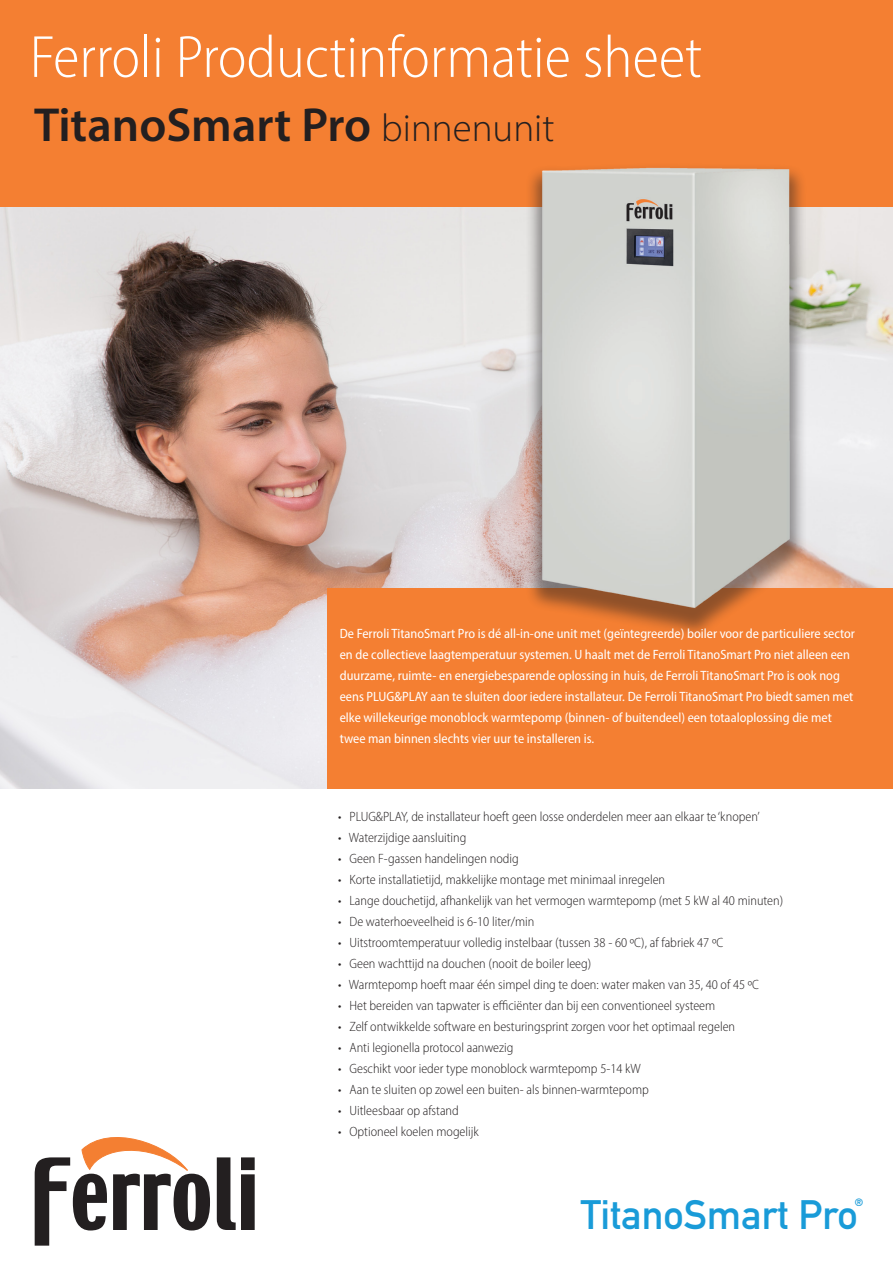
<style>
.page{position:relative;width:893px;height:1263px;background:#fff}
.page>*{position:absolute;margin:0;border:0;box-sizing:border-box;transform-origin:0 0}
.t1{font:300 semi-condensed 60px "Myriad Pro";color:#fff}
.t2{font:600 48px "Myriad Pro";color:#231f20}
.t3{font:700 40.5px "DIN Alternate";color:#199bd8}
.t4{font:300 semi-condensed 13.5px "Myriad Pro";color:#231f20}
.t5{font:semi-condensed 13.5px/21px "Myriad Pro";color:#fff}
.t6{font:700 10.5px "DIN Alternate";color:#199bd8}
.s1{font-weight:300;font-size:39px}
</style>
<div class="page">
<img style="left:0;top:206px;width:893px;height:583px">
<div style="left:0;top:0;width:893px;height:206px;background:#f47f32"></div>
<svg style="left:217px;top:1157px;width:38px;height:73px"></svg>
<svg style="left:35px;top:1137px;width:175px;height:108px"></svg>
<div style="left:327px;top:588px;width:566px;height:201px;background:#f47f32"></div>
<div style="left:525px;top:163px;width:283px;height:476px;background:#231f20;opacity:.48"></div>
<img style="left:519px;top:163px;width:285px;height:454px">
<p class="t1" style="left:30px;top:21px;width:674px">Ferroli Productinformatie sheet</p>
<p class="t2" style="left:34px;top:94px;width:522px">TitanoSmart Pro <span class="s1">binnenunit</span></p>
<p class="t5" style="left:340px;top:622px;width:517px">De Ferroli TitanoSmart Pro is dé all-in-one unit met (geïntegreerde) boiler voor de particuliere sector en de collectieve laagtemperatuur systemen. U haalt met de Ferroli TitanoSmart Pro niet alleen een duurzame, ruimte- en energiebesparende oplossing in huis, de Ferroli TitanoSmart Pro is ook nog eens PLUG&amp;PLAY aan te sluiten door iedere installateur. De Ferroli TitanoSmart Pro biedt samen met elke willekeurige monoblock warmtepomp (binnen- of buitendeel) een totaaloplossing die met twee man binnen slechts vier uur te installeren is.</p>
<p class="t4" style="left:338px;top:809px;width:423px">• PLUG&amp;PLAY, de installateur hoeft geen losse onderdelen meer aan elkaar te ‘knopen’</p>
<p class="t4" style="left:338px;top:830px;width:130px">• Waterzijdige aansluiting</p>
<p class="t4" style="left:338px;top:851px;width:182px">• Geen F-gassen handelingen nodig</p>
<p class="t4" style="left:338px;top:872px;width:329px">• Korte installatietijd, makkelijke montage met minimaal inregelen</p>
<p class="t4" style="left:338px;top:893px;width:447px">• Lange douchetijd, afhankelijk van het vermogen warmtepomp (met 5 kW al 40 minuten)</p>
<p class="t4" style="left:338px;top:914px;width:198px">• De waterhoeveelheid is 6-10 liter/min</p>
<p class="t4" style="left:338px;top:935px;width:387px">• Uitstroomtemperatuur volledig instelbaar (tussen 38 - 60 ºC), af fabriek 47 ºC</p>
<p class="t4" style="left:338px;top:956px;width:255px">• Geen wachttijd na douchen (nooit de boiler leeg)</p>
<p class="t4" style="left:338px;top:977px;width:422px">• Warmtepomp hoeft maar één simpel ding te doen: water maken van 35, 40 of 45 ºC</p>
<p class="t4" style="left:338px;top:998px;width:379px">• Het bereiden van tapwater is efficiënter dan bij een conventioneel systeem</p>
<p class="t4" style="left:338px;top:1019px;width:399px">• Zelf ontwikkelde software en besturingsprint zorgen voor het optimaal regelen</p>
<p class="t4" style="left:338px;top:1040px;width:177px">• Anti legionella protocol aanwezig</p>
<p class="t4" style="left:338px;top:1061px;width:304px">• Geschikt voor ieder type monoblock warmtepomp 5-14 kW</p>
<p class="t4" style="left:338px;top:1082px;width:312px">• Aan te sluiten op zowel een buiten- als binnen-warmtepomp</p>
<p class="t4" style="left:338px;top:1103px;width:122px">• Uitleesbaar op afstand</p>
<p class="t4" style="left:338px;top:1124px;width:142px">• Optioneel koelen mogelijk</p>
<p class="t3" style="left:581px;top:1183px;width:278px">TitanoSmart Pro</p>
<p class="t6" style="left:855px;top:1194px;width:10px">®</p>
</div>
